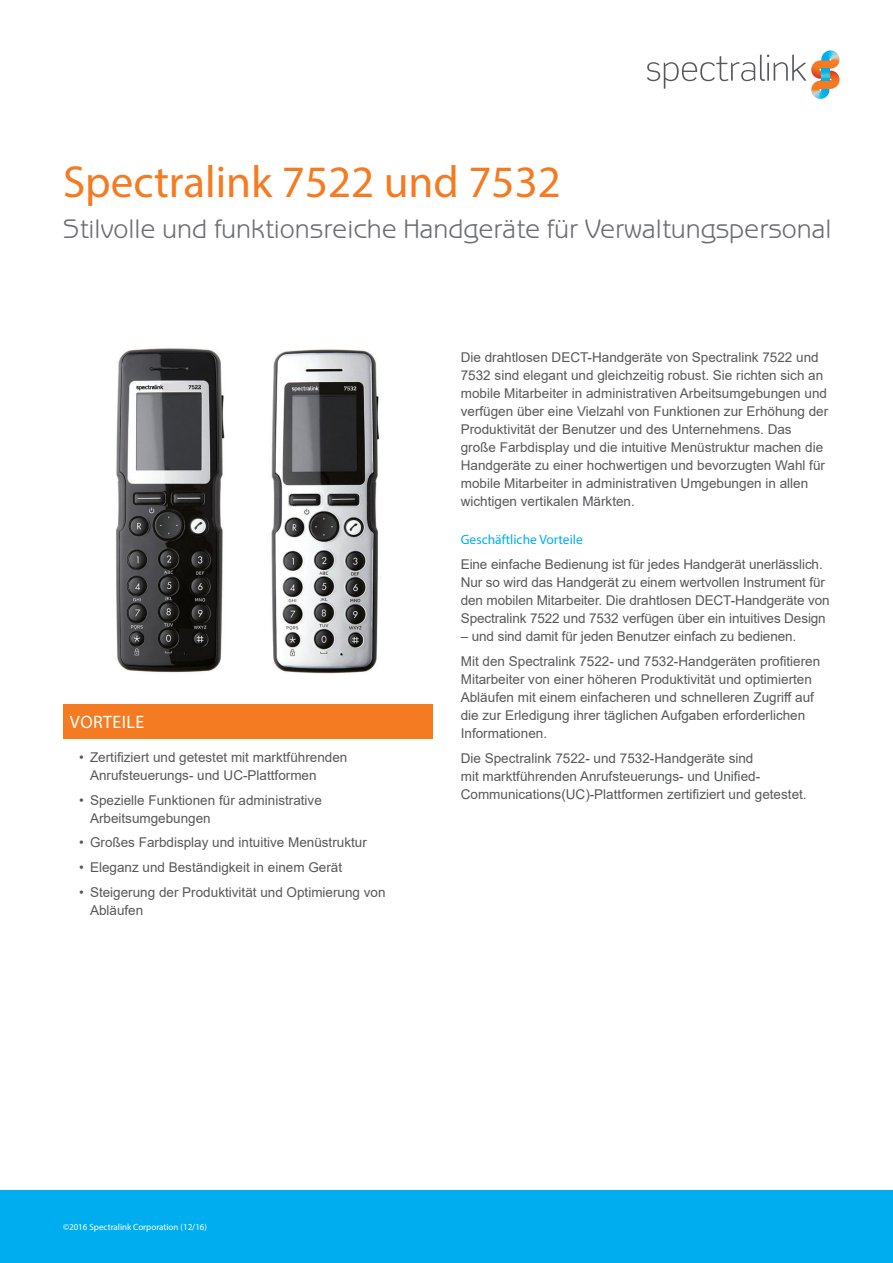
<style>
.page{position:relative;width:893px;height:1263px;background:#fff}
.page>*{position:absolute;margin:0;border:0;box-sizing:border-box;transform-origin:0 0}
.main-head-orange{font:45px "Myriad Pro";color:#f47b21}
.main-subhead-gray{font:27px "Benguiat Gothic Std";color:#6c6d70}
.page_headings-white{font:18px "Myriad Pro";letter-spacing:.02em;color:#fff}
.normal-gray{font:13.5px/18px "Arial";color:#57585a}
.subheadings-blue{font:13.5px "Myriad Pro";color:#00aeef}
.t1{font:9px "Myriad Pro";color:#fff}
</style>
<div class="page">
<div style="left:0;top:1189px;width:893px;height:74px;background:#00aeef"></div>
<svg style="left:647px;top:50px;width:193px;height:49px"></svg>
<div style="left:63px;top:704px;width:370px;height:34px;background:#f47b21"></div>
<img style="left:271px;top:349px;width:109px;height:325px">
<img style="left:115px;top:348px;width:110px;height:325px">
<p class="main-head-orange" style="left:63px;top:154px;width:499px">Spectralink 7522 und 7532</p>
<p class="main-subhead-gray" style="left:63px;top:213px;width:770px">Stilvolle und funktionsreiche Handgeräte für Verwaltungspersonal</p>
<p class="page_headings-white" style="left:70px;top:711px;width:76px">VORTEILE</p>
<p class="normal-gray" style="left:90px;top:748px;width:259px;text-indent:-11px">• Zertifiziert und getestet mit marktführenden<br>Anrufsteuerungs- und UC-Plattformen</p>
<p class="normal-gray" style="left:90px;top:791px;width:233px;text-indent:-11px">• Spezielle Funktionen für administrative<br>Arbeitsumgebungen</p>
<p class="normal-gray" style="left:79px;top:833px;width:289px">• Großes Farbdisplay und intuitive Menüstruktur</p>
<p class="normal-gray" style="left:79px;top:858px;width:264px">• Eleganz und Beständigkeit in einem Gerät</p>
<p class="normal-gray" style="left:90px;top:883px;width:297px;text-indent:-11px">• Steigerung der Produktivität und Optimierung von<br>Abläufen</p>
<p class="normal-gray" style="left:461px;top:348px;width:369px">Die drahtlosen DECT-Handgeräte von Spectralink 7522 und 7532 sind elegant und gleichzeitig robust. Sie richten sich an mobile Mitarbeiter in administrativen Arbeitsumgebungen und verfügen über eine Vielzahl von Funktionen zur Erhöhung der Produktivität der Benutzer und des Unternehmens. Das große Farbdisplay und die intuitive Menüstruktur machen die Handgeräte zu einer hochwertigen und bevorzugten Wahl für mobile Mitarbeiter in administrativen Umgebungen in allen wichtigen vertikalen Märkten.</p>
<p class="subheadings-blue" style="left:461px;top:532px;width:124px">Geschäftliche Vorteile</p>
<p class="normal-gray" style="left:461px;top:555px;width:370px">Eine einfache Bedienung ist für jedes Handgerät unerlässlich.<br>Nur so wird das Handgerät zu einem wertvollen Instrument für den mobilen Mitarbeiter. Die drahtlosen DECT-Handgeräte von Spectralink 7522 und 7532 verfügen über ein intuitives Design</p>
<p class="normal-gray" style="left:461px;top:627px;width:337px">– und sind damit für jeden Benutzer einfach zu bedienen.</p>
<p class="normal-gray" style="left:461px;top:652px;width:361px">Mit den Spectralink 7522- und 7532-Handgeräten profitieren Mitarbeiter von einer höheren Produktivität und optimierten Abläufen mit einem einfacheren und schnelleren Zugriff auf die zur Erledigung ihrer täglichen Aufgaben erforderlichen Informationen.</p>
<p class="normal-gray" style="left:461px;top:749px;width:347px">Die Spectralink 7522- und 7532-Handgeräte sind<br>mit marktführenden Anrufsteuerungs- und Unified-<br>Communications(UC)-Plattformen zertifiziert und getestet.</p>
<p class="t1" style="left:63px;top:1221px;width:146px">©2016 Spectralink Corporation (12/16)</p>
</div>
